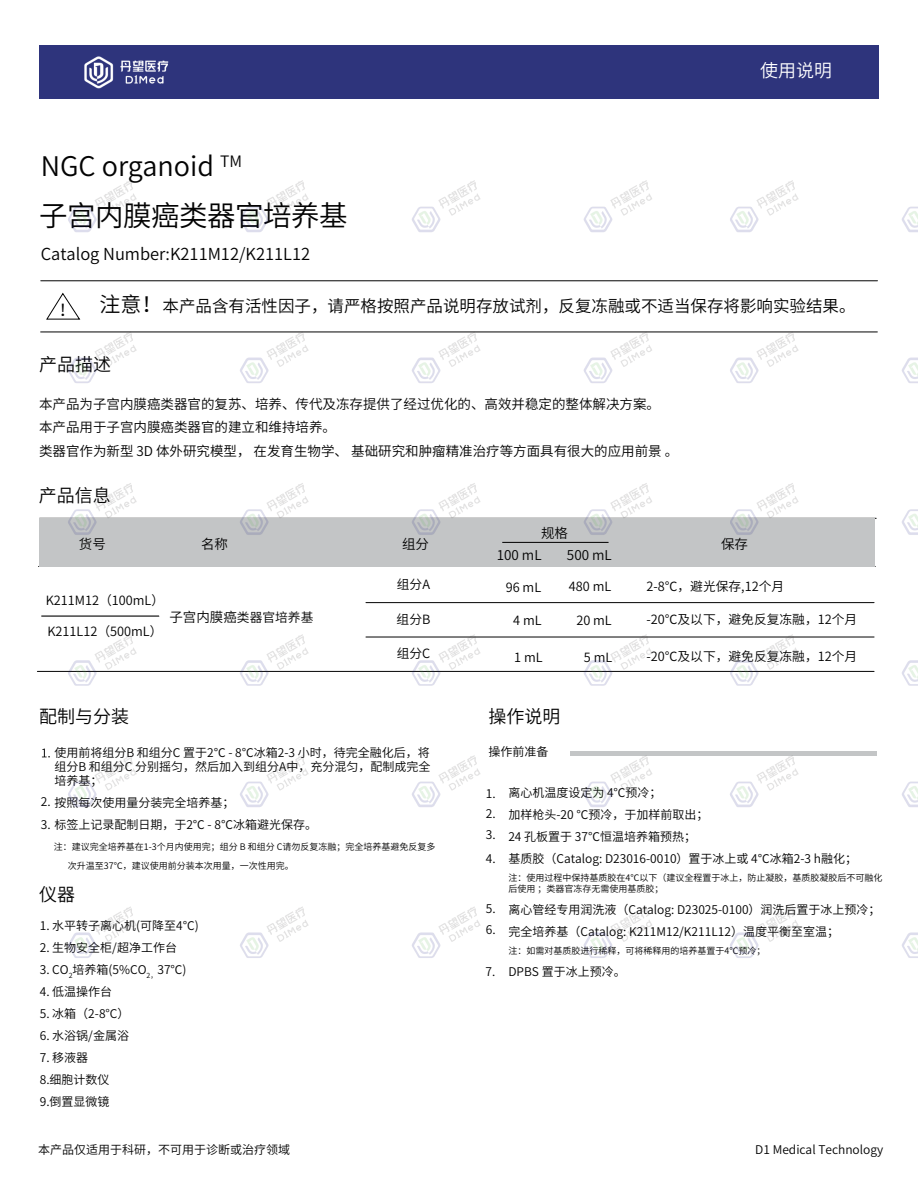
<style>
.page{position:relative;width:918px;height:1188px;background:#fff}
.page>*{position:absolute;margin:0;border:0;box-sizing:border-box;transform-origin:0 0}
.t1{font:28.5px "Source Han Sans CN";letter-spacing:-.02em;color:#030303}
.t2{font:27px "Source Han Sans CN";color:#030303}
.t3{font:18px "Source Han Sans CN";color:#030303}
.t4{font:18px "Source Han Sans CN";color:#fff}
.t5{font:16.5px "Source Han Sans CN";color:#030303}
.t6{font:13.5px/23.7px "Source Han Sans CN";color:#030303}
.t7{font:12.75px "Source Han Sans CN";color:#030303}
.t8{font:12px/21.9px "Source Han Sans CN";color:#030303}
.t9{font:9px/10.8px "Source Han Sans CN";color:#030303}
.s1{font-size:21px}
.s2{font-size:13.5px}
</style>
<div class="page">
<div style="left:39px;top:46px;width:840px;height:53px;background:#2e347c"></div>
<img style="left:57px;top:45px;width:148px;height:44px">
<img style="left:37px;top:181px;width:881px;height:777px">
<h2 class="t2" style="left:41px;top:151px;width:203px">NGC organoid <sup>TM</sup></h2>
<h1 class="t1" style="left:39px;top:199px;width:310px">子宫内膜癌类器官培养基</h1>
<h3 class="t4" style="left:760px;top:60px;width:73px">使用说明</h3>
<h3 class="t5" style="left:41px;top:244px;width:271px">Catalog Number:K211M12/K211L12</h3>
<h3 class="t5" style="left:59px;top:297px;width:798px">！ <span class="s1">注意！</span>本产品含有活性因子，请严格按照产品说明存放试剂，反复冻融或不适当保存将影响实验结果。</h3>
<h3 class="t3" style="left:39px;top:354px;width:73px">产品描述</h3>
<p class="t6" style="left:39px;top:392px;width:641px">本产品为子宫内膜癌类器官的复苏、培养、传代及冻存提供了经过优化的、高效并稳定的整体解决方案。<br>本产品用于子宫内膜癌类器官的建立和维持培养。<br>类器官作为新型 3D 体外研究模型， 在发育生物学、 基础研究和肿瘤精准治疗等方面具有很大的应用前景 。</p>
<h3 class="t3" style="left:39px;top:485px;width:73px">产品信息</h3>
<p class="t6" style="left:79px;top:532px;width:28px">货号</p>
<p class="t6" style="left:201px;top:532px;width:28px">名称</p>
<p class="t6" style="left:402px;top:532px;width:28px">组分</p>
<p class="t6" style="left:721px;top:532px;width:28px">保存</p>
<p class="t7" style="left:397px;top:578px;width:35px">组分A</p>
<p class="t6" style="left:541px;top:521px;width:28px">规格</p>
<p class="t6" style="left:497px;top:543px;width:46px">100 mL</p>
<p class="t6" style="left:567px;top:544px;width:46px">500 mL</p>
<p class="t7" style="left:506px;top:580px;width:37px">96 mL</p>
<p class="t7" style="left:646px;top:579px;width:139px">2-8℃，避光保存,12个月</p>
<p class="t7" style="left:569px;top:579px;width:44px">480 mL</p>
<p class="t7" style="left:576px;top:613px;width:37px">20 mL</p>
<p class="t7" style="left:584px;top:650px;width:30px">5 mL</p>
<p class="t7" style="left:46px;top:594px;width:120px">K211M12（100mL）</p>
<p class="t7" style="left:47px;top:624px;width:117px">K211L12（500mL）</p>
<p class="t7" style="left:169px;top:610px;width:145px"><span class="s2">子宫内膜癌</span>类器官培养基</p>
<p class="t7" style="left:397px;top:612px;width:35px">组分B</p>
<p class="t7" style="left:513px;top:614px;width:30px">4 mL</p>
<p class="t7" style="left:646px;top:612px;width:212px">-20℃及以下，避免反复冻融，12个月</p>
<p class="t7" style="left:397px;top:646px;width:35px">组分C</p>
<p class="t7" style="left:514px;top:650px;width:30px">1 mL</p>
<p class="t7" style="left:646px;top:649px;width:212px">-20℃及以下，避免反复冻融，12个月</p>
<h3 class="t3" style="left:39px;top:706px;width:91px">配制与分装</h3>
<h3 class="t3" style="left:488px;top:706px;width:73px">操作说明</h3>
<p class="t8" style="left:488px;top:741px;width:61px">操作前准备</p>
<p class="t8" style="left:54px;top:745px;width:377px;line-height:14.4px;text-align:justify">使用前将组分B 和组分C 置于2℃ - 8℃冰箱2-3 小时，待完全融化后，将组分B 和组分C 分别摇匀，然后加入到组分A中，充分混匀，配制成完全培养基；</p>
<p class="t8" style="left:41px;top:792px;width:195px">2. 按照每次使用量分装完全培养基；</p>
<p class="t8" style="left:41px;top:814px;width:278px">3. 标签上记录配制日期，于2℃ - 8℃冰箱避光保存。</p>
<p class="t9" style="left:68px;top:838px;width:369px;line-height:18.3px;text-indent:-14px">注：建议完全培养基在1-3个月内使用完；组分 B 和组分 C请勿反复冻融；完全培养基避免反复多次升温至37℃，建议使用前分装本次用量，一次性用完。</p>
<p class="t8" style="left:508px;top:782px;width:350px">离心机温度设定为 4℃预冷；<br>加样枪头-20 ℃预冷，于加样前取出；<br>24 孔板置于 37℃恒温培养箱预热；<br>基质胶（Catalog: D23016-0010）置于冰上或 4℃冰箱2-3 h融化；</p>
<p class="t9" style="left:508px;top:872px;width:375px">注：使用过程中保持基质胶在4℃以下（建议全程置于冰上，防止凝胶，基质胶凝胶后不可融化后使用 ；类器官冻存无需使用基质胶；</p>
<p class="t8" style="left:508px;top:899px;width:374px">离心管经专用润洗液（Catalog: D23025-0100）润洗后置于冰上预冷；完全培养基（Catalog: K211M12/K211L12）温度平衡至室温；</p>
<p class="t9" style="left:508px;top:945px;width:258px">注：如需对基质胶进行稀释，可将稀释用的培养基置于4℃预冷；</p>
<p class="t8" style="left:508px;top:961px;width:119px">DPBS 置于冰上预冷。</p>
<p class="t8" style="left:486px;top:783px;width:11px;line-height:20.9px;text-align:justify">1.<br>2.<br>3.</p>
<p class="t8" style="left:486px;top:848px;width:11px">4.</p>
<h3 class="t3" style="left:39px;top:884px;width:37px">仪器</h3>
<p class="t8" style="left:486px;top:898px;width:11px;line-height:21px">5.<br>6.</p>
<p class="t8" style="left:485px;top:961px;width:11px">7.</p>
<p class="t8" style="left:40px;top:915px;width:161px">1. 水平转子离心机(可降至4℃)</p>
<p class="t8" style="left:40px;top:937px;width:139px">2. 生物安全柜/超净工作台</p>
<p class="t8" style="left:40px;top:959px;width:148px">3. CO<sub>2</sub>培养箱(5%CO<sub>2，</sub>37℃)</p>
<p class="t8" style="left:40px;top:981px;width:74px">4. 低温操作台</p>
<p class="t8" style="left:40px;top:1003px;width:91px">5. 冰箱（2-8°C）</p>
<p class="t8" style="left:40px;top:1025px;width:91px">6. 水浴锅/金属浴</p>
<p class="t8" style="left:40px;top:1047px;width:71px">7. 移液器<br>8.细胞计数仪<br>9.倒置显微镜</p>
<p class="t8" style="left:38px;top:1139px;width:253px">本产品仅适用于科研，不可用于诊断或治疗领域</p>
<p class="t8" style="left:755px;top:1139px;width:130px">D1 Medical Technology</p>
</div>
